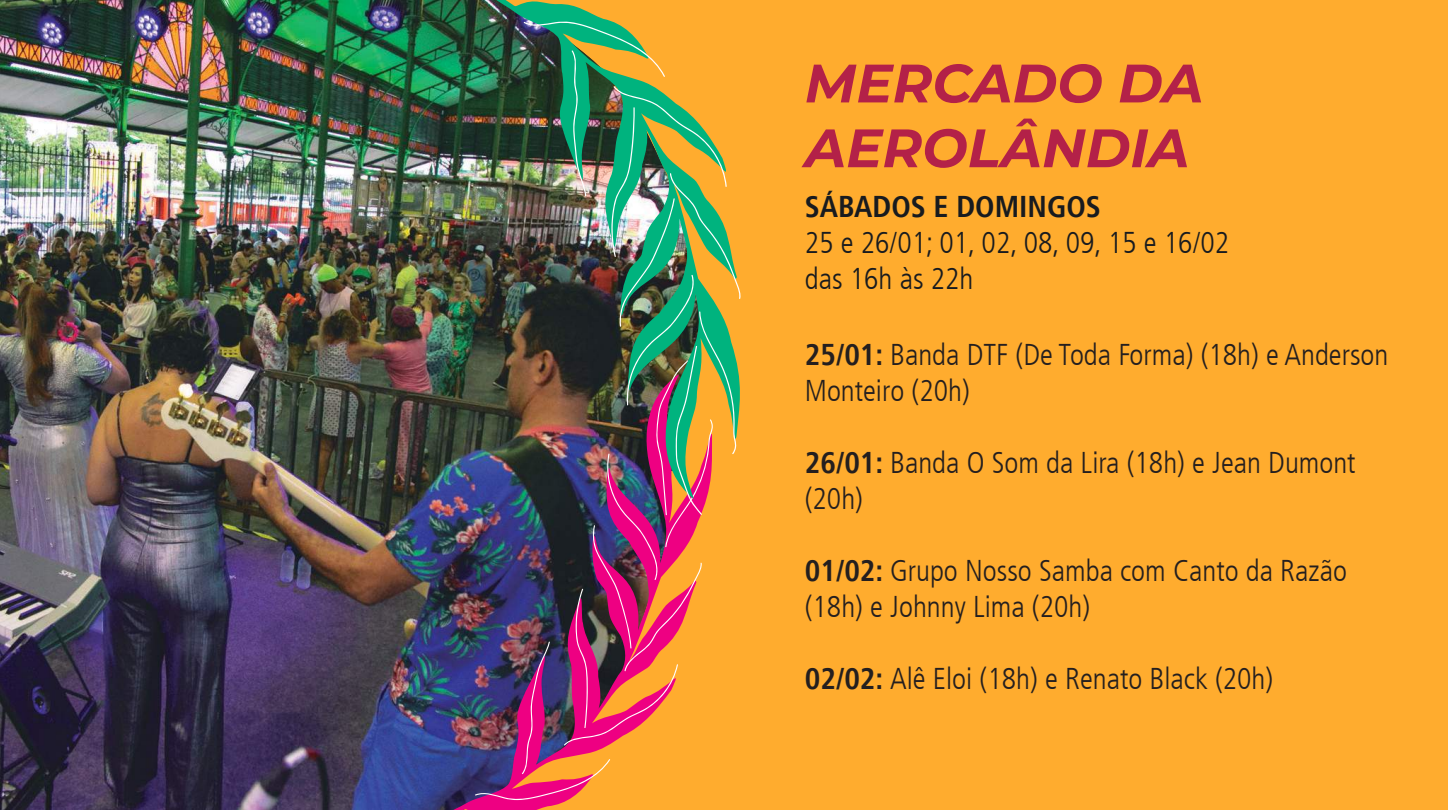
<style>
.page{position:relative;width:1448px;height:810px;background:#fff}
.page>*{position:absolute;margin:0;border:0;box-sizing:border-box;transform-origin:0 0}
.t1{font:italic 700 54px/64.8px "Montserrat";color:#b32148}
.t2{font:300 condensed 30px/36px "Frutiger LT";color:#241f1f}
.t3{font:300 condensed 30px/36px "Frutiger LT";color:#181b1f}
.t4{font:700 condensed 30px "Frutiger LT";color:#181b1f}
.s1{font-weight:700}
</style>
<div class="page">
<div style="left:1px;top:0;width:1447px;height:810px;background:#ffac2e"></div>
<img style="left:0;top:0;width:436px;height:810px">
<img style="left:387px;top:374px;width:181px;height:436px">
<img style="left:436px;top:0;width:175px;height:499px">
<img style="left:474px;top:21px;width:267px;height:779px">
<h1 class="t1" style="left:805px;top:48px;width:400px">MERCADO DA<br>AEROLÂNDIA</h1>
<p class="t4" style="left:805px;top:189px;width:297px">SÁBADOS E DOMINGOS</p>
<p class="t3" style="left:805px;top:225px;width:426px">25 e 26/01; 01, 02, 08, 09, 15 e 16/02 das 16h às 22h</p>
<p class="t2" style="left:805px;top:337px;width:585px"><span class="s1">25/01:</span> Banda DTF (De Toda Forma) (18h) e Anderson<br>Monteiro (20h)</p>
<p class="t2" style="left:805px;top:445px;width:552px"><span class="s1">26/01:</span> Banda O Som da Lira (18h) e Jean Dumont (20h)</p>
<p class="t2" style="left:805px;top:553px;width:543px"><span class="s1">01/02:</span> Grupo Nosso Samba com Canto da Razão (18h) e Johnny Lima (20h)</p>
<p class="t2" style="left:805px;top:661px;width:470px"><span class="s1">02/02:</span> Alê Eloi (18h) e Renato Black (20h)</p>
</div>
